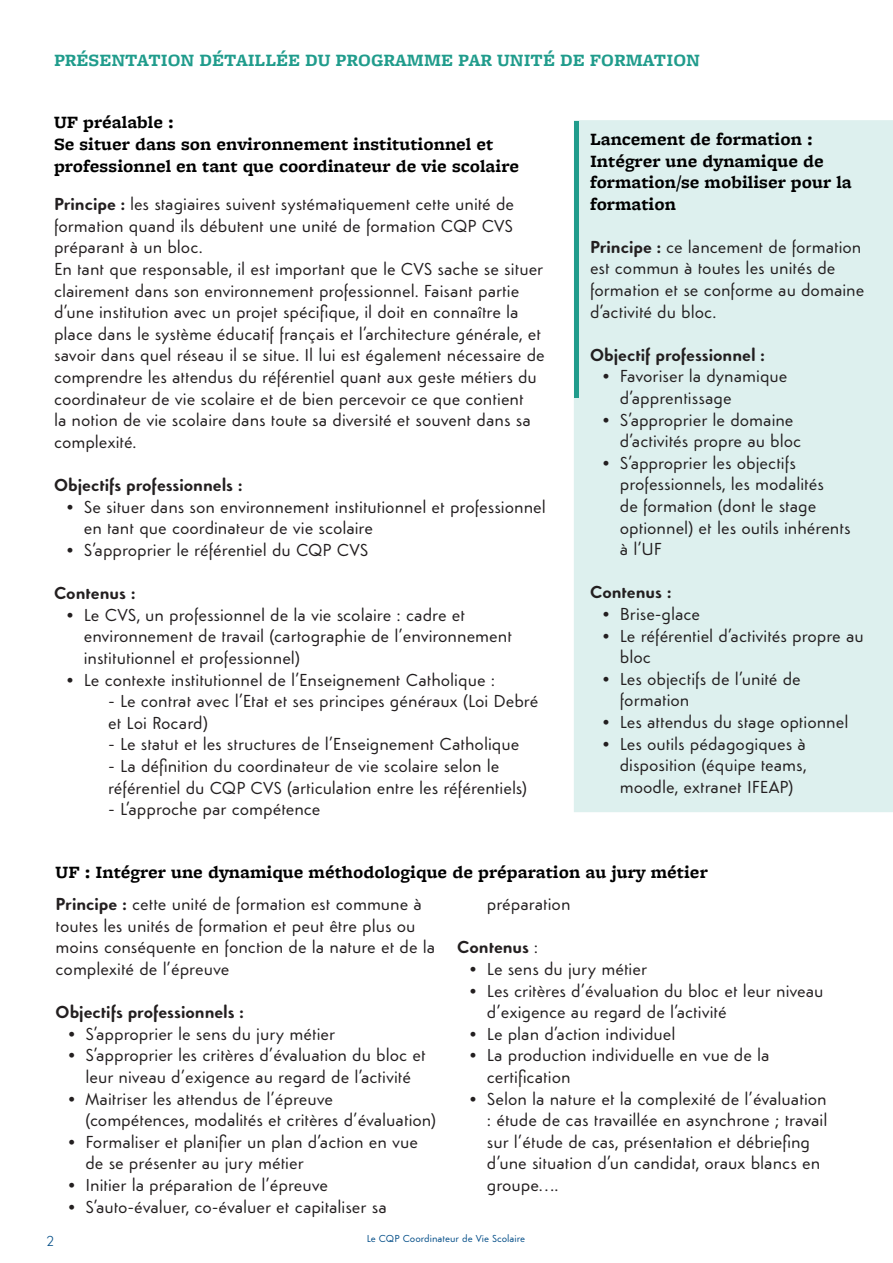
<style>
.page{position:relative;width:893px;height:1263px;background:#fff}
.page>*{position:absolute;margin:0;border:0;box-sizing:border-box;transform-origin:0 0}
.t1{font:18px/21.6px "Simplo Soft";color:#231f20}
.t2{font:700 18px/21.6px "Freight Micro Pro";color:#000}
.t3{font:700 18px "Simplo Soft";color:#231f20}
.REGLEMENT_TEXTE{font:700 18px "Freight Micro Pro";color:#209c8c}
.t4{font:300 15px "Simplo Soft";color:#044e87}
.t5{font:10.5px "Simplo Soft";color:#044e88}
.s1{font-weight:700}
.s2{font-weight:400}
</style>
<div class="page">
<div style="left:574px;top:120px;width:319px;height:692px;background:#ddf0ee"></div>
<div style="left:574px;top:121px;width:5px;height:277px;background:#209c8c"></div>
<p class="REGLEMENT_TEXTE" style="left:54px;top:48px;width:647px">PRÉSENTATION DÉTAILLÉE DU PROGRAMME PAR UNITÉ DE FORMATION</p>
<p class="t2" style="left:54px;top:111px;width:121px">UF préalable :</p>
<p class="t2" style="left:54px;top:133px;width:467px">Se situer dans son environnement institutionnel et professionnel en tant que coordinateur de vie scolaire</p>
<p class="t1" style="left:54px;top:193px;width:462px;text-align:justify"><span class="s1">Principe :</span> les stagiaires suivent systématiquement cette unité de formation quand ils débutent une unité de formation CQP CVS préparant à un bloc.</p>
<p class="t1" style="left:54px;top:258px;width:492px">En tant que responsable, il est important que le CVS sache se situer clairement dans son environnement professionnel. Faisant partie d’une institution avec un projet spécifique, il doit en connaître la place dans le système éducatif français et l’architecture générale, et savoir dans quel réseau il se situe. Il lui est également nécessaire de comprendre les attendus du référentiel quant aux geste métiers du coordinateur de vie scolaire et de bien percevoir ce que contient<br>la notion de vie scolaire dans toute sa diversité et souvent dans sa complexité.</p>
<p class="t3" style="left:54px;top:474px;width:190px">Objectifs professionnels :</p>
<p class="t1" style="left:84px;top:496px;width:464px;text-indent:-17px">• Se situer dans son environnement institutionnel et professionnel en tant que coordinateur de vie scolaire</p>
<p class="t1" style="left:67px;top:539px;width:303px">• S’approprier le référentiel du CQP CVS</p>
<p class="t3" style="left:54px;top:582px;width:83px">Contenus :</p>
<p class="t1" style="left:84px;top:604px;width:430px;text-indent:-17px">• Le CVS, un professionnel de la vie scolaire : cadre et environnement de travail (cartographie de l’environnement institutionnel et professionnel)</p>
<p class="t1" style="left:67px;top:669px;width:430px">• Le contexte institutionnel de l’Enseignement Catholique :</p>
<p class="t1" style="left:108px;top:690px;width:432px">- Le contrat avec l’Etat et ses principes généraux (Loi Debré et Loi Rocard)</p>
<p class="t1" style="left:108px;top:733px;width:413px">- Le statut et les structures de l’Enseignement Catholique</p>
<p class="t1" style="left:108px;top:755px;width:420px">- La définition du coordinateur de vie scolaire selon le référentiel du CQP CVS (articulation entre les référentiels)</p>
<p class="t1" style="left:108px;top:798px;width:214px">- L’approche par compétence</p>
<p class="t2" style="left:590px;top:128px;width:263px">Lancement de formation :<br>Intégrer une dynamique de formation/se mobiliser pour la formation</p>
<p class="t1" style="left:590px;top:236px;width:276px"><span class="s1">Principe :</span> ce lancement de formation est commun à toutes les unités de formation et se conforme au domaine d’activité du bloc.</p>
<p class="t3" style="left:590px;top:344px;width:177px">Objectif professionnel :</p>
<p class="t1" style="left:620px;top:365px;width:169px;text-indent:-17px">• Favoriser la dynamique d’apprentissage</p>
<p class="t1" style="left:620px;top:409px;width:183px;text-indent:-17px">• S’approprier le domaine d’activités propre au bloc</p>
<p class="t1" style="left:620px;top:452px;width:232px;text-indent:-17px">• S’approprier les objectifs professionnels, les modalités<br>de formation (dont le stage optionnel) et les outils inhérents à l’UF</p>
<p class="t3" style="left:590px;top:582px;width:83px">Contenus :</p>
<p class="t1" style="left:603px;top:603px;width:99px">• Brise-glace</p>
<p class="t1" style="left:620px;top:625px;width:245px;text-indent:-17px">• Le référentiel d’activités propre au bloc</p>
<p class="t1" style="left:620px;top:668px;width:183px;text-indent:-17px">• Les objectifs de l’unité de formation</p>
<p class="t1" style="left:603px;top:711px;width:247px">• Les attendus du stage optionnel</p>
<p class="t1" style="left:620px;top:733px;width:188px;text-align:justify;text-indent:-17px">• Les outils pédagogiques à disposition (équipe teams, moodle, extranet IFEAP)</p>
<p class="t2" style="left:56px;top:861px;width:654px">UF : Intégrer une dynamique méthodologique de préparation au jury métier</p>
<p class="t1" style="left:56px;top:893px;width:381px"><span class="s1">Principe :</span> cette unité de formation est commune à toutes les unités de formation et peut être plus ou moins conséquente en fonction de la nature et de la complexité de l’épreuve</p>
<p class="t3" style="left:56px;top:1001px;width:190px">Objectifs professionnels :</p>
<p class="t1" style="left:68px;top:1023px;width:268px">• S’approprier le sens du jury métier</p>
<p class="t1" style="left:68px;top:1044px;width:359px;text-align:center">• S’approprier les critères d’évaluation du bloc et leur niveau d’exigence au regard de l’activité</p>
<p class="t1" style="left:85px;top:1088px;width:352px;text-indent:-17px">• Maitriser les attendus de l’épreuve (compétences, modalités et critères d’évaluation)</p>
<p class="t1" style="left:85px;top:1131px;width:334px;text-indent:-17px">• Formaliser et planifier un plan d’action en vue de se présenter au jury métier</p>
<p class="t1" style="left:68px;top:1174px;width:261px">• Initier la préparation de l’épreuve</p>
<p class="t1" style="left:68px;top:1196px;width:320px">• S’auto-évaluer, co-évaluer et capitaliser sa</p>
<p class="t1" style="left:487px;top:893px;width:85px">préparation</p>
<p class="t3" style="left:457px;top:937px;width:82px">Contenus <span class="s2">:</span></p>
<p class="t1" style="left:470px;top:958px;width:179px">• Le sens du jury métier</p>
<p class="t1" style="left:487px;top:980px;width:338px;text-indent:-17px">• Les critères d’évaluation du bloc et leur niveau d’exigence au regard de l’activité</p>
<p class="t1" style="left:470px;top:1023px;width:207px">• Le plan d’action individuel</p>
<p class="t1" style="left:487px;top:1044px;width:284px;text-indent:-17px">• La production individuelle en vue de la certification</p>
<p class="t1" style="left:487px;top:1088px;width:342px;text-indent:-17px">• Selon la nature et la complexité de l’évaluation : étude de cas travaillée en asynchrone ; travail sur l’étude de cas, présentation et débriefing d’une situation d’un candidat, oraux blancs en groupe….</p>
<p class="t4" style="left:47px;top:1232px;width:9px">2</p>
<p class="t5" style="left:367px;top:1232px;width:160px">Le CQP Coordinateur de Vie Scolaire</p>
</div>
